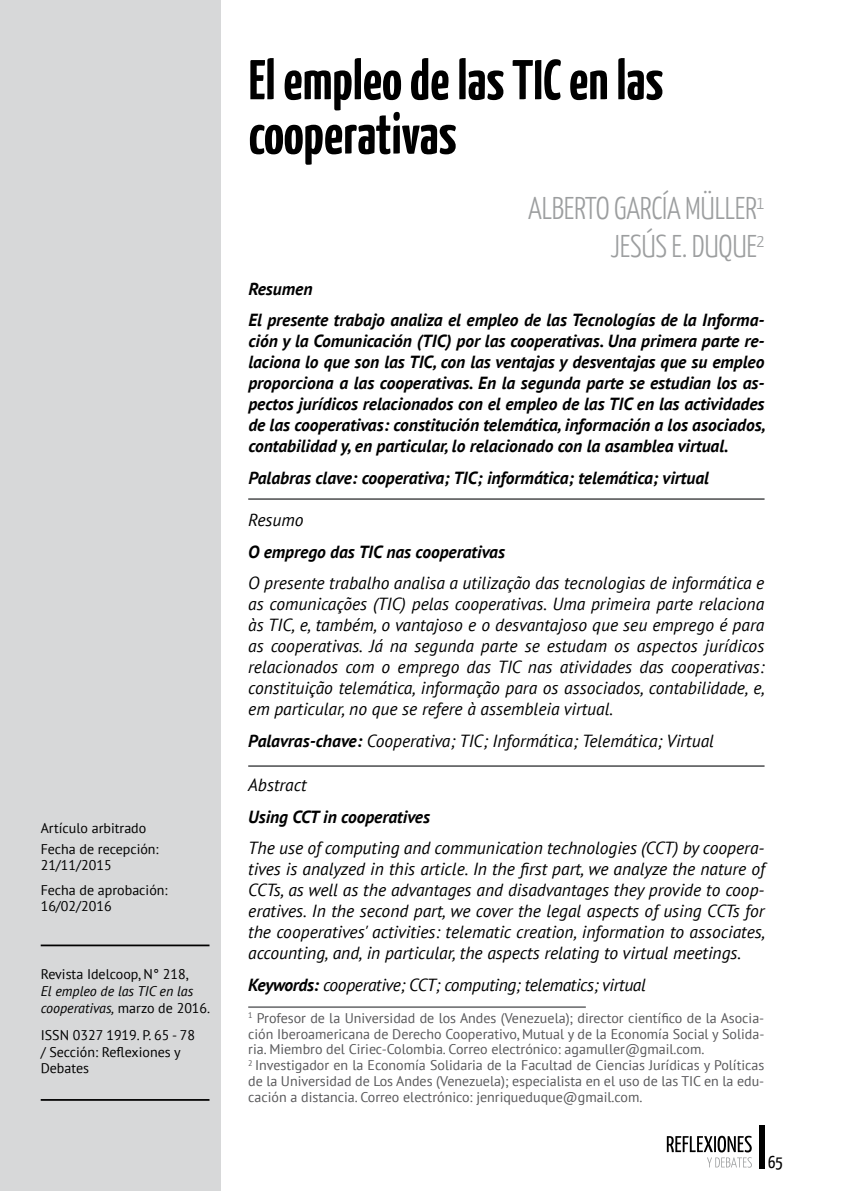
<style>
.page{position:relative;width:844px;height:1191px;background:#fff}
.page>*{position:absolute;margin:0;border:0;box-sizing:border-box;transform-origin:0 0}
.t1{font:700 56px/54.2px "Yanone Kaffeesatz";color:#000}
.t2{font:300 31.5px/37.8px "Yanone Kaffeesatz";letter-spacing:-.01em;color:#9c9e9f;text-align:right}
.t3{font:italic 17.5px/21px "PT Sans";color:#000;text-align:justify}
.t4{font:italic 700 17.5px/21px "PT Sans";color:#000}
.t5{font:italic 17.5px "PT Sans";letter-spacing:-.02em;color:#000}
.t6{font:17.5px "Yanone Kaffeesatz";color:#000}
.t7{font:14px/15.8px "PT Sans";color:#58585a}
.t8{font:14px/16.8px "PT Sans";color:#000}
.t9{font:italic 14px/16.8px "PT Sans";color:#000}
.s1{font-style:normal}
.s2{font-weight:700}
</style>
<div class="page">
<div style="left:758px;top:1125px;width:6px;height:43px;background:#000"></div>
<svg style="left:666px;top:1135px;width:85px;height:32px"></svg>
<div style="left:0;top:0;width:221px;height:1191px;background:#d7d8d9"></div>
<hr style="left:41px;top:944px;width:168px;height:2px;background:#000">
<hr style="left:41px;top:1099px;width:168px;height:1px;background:#000">
<hr style="left:248px;top:1006px;width:337px;height:2px;background:#797a7c">
<hr style="left:248px;top:498px;width:516px;height:2px;background:#646567">
<hr style="left:248px;top:765px;width:516px;height:2px;background:#646567">
<p class="t8" style="left:41px;top:817px;width:119px;line-height:20.7px">Artículo arbitrado<br>Fecha de recepción:</p>
<p class="t8" style="left:41px;top:851px;width:128px;line-height:25.7px">21/11/2015<br>Fecha de aprobación:</p>
<p class="t8" style="left:41px;top:897px;width:72px">16/02/2016</p>
<p class="t8" style="left:41px;top:965px;width:149px">Revista Idelcoop, N° 218,</p>
<p class="t9" style="left:41px;top:982px;width:171px">El empleo de las TIC en las cooperativas, <span class="s1">marzo de 2016.</span></p>
<p class="t8" style="left:41px;top:1026px;width:156px">ISSN 0327 1919. P. 65 - 78 / Sección: Reflexiones y<br>Debates</p>
<h1 class="t1" style="left:249px;top:50px;width:416px">El empleo de las TIC en las cooperativas</h1>
<h2 class="t2" style="left:528px;top:188px;width:238px">ALBERTO GARCÍA MÜLLER<sup>1<br></sup>JESÚS E. DUQUE<sup>2</sup></h2>
<p class="t4" style="left:248px;top:272px;width:517px;line-height:31.5px">Resumen<br>El presente trabajo analiza el empleo de las Tecnologías de la Informa-</p>
<p class="t4" style="left:248px;top:330px;width:518px;text-align:justify">ción y la Comunicación (TIC) por las cooperativas. Una primera parte re&shy;laciona lo que son las TIC, con las ventajas y desventajas que su empleo proporciona a las cooperativas. En la segunda parte se estudian los as&shy;pectos jurídicos relacionados con el empleo de las TIC en las actividades de las cooperativas: constitución telemática, información a los asociados, contabilidad y, en particular, lo relacionado con la asamblea virtual.</p>
<p class="t4" style="left:248px;top:467px;width:462px">Palabras clave: cooperativa; TIC; informática; telemática; virtual</p>
<p class="t3" style="left:248px;top:509px;width:57px">Resumo</p>
<p class="t4" style="left:248px;top:540px;width:258px">O emprego das TIC nas cooperativas</p>
<p class="t3" style="left:248px;top:572px;width:518px">O presente trabalho analisa a utilização das tecnologias de informática e as comunicações (TIC) pelas cooperativas. Uma primeira parte relaciona às TIC, e, também, o vantajoso e o desvantajoso que seu emprego é para as cooperativas. Já na segunda parte se estudam os aspectos jurídicos relacionados com o emprego das TIC nas atividades das cooperativas: constituição telemática, informação para os associados, contabilidade, e, em particular, no que se refere à assembleia virtual.</p>
<p class="t3" style="left:248px;top:729px;width:467px"><span class="s2">Palavras-chave:</span> Cooperativa; TIC; Informática; Telemática; Virtual</p>
<p class="t3" style="left:248px;top:774px;width:60px">Abstract</p>
<p class="t4" style="left:248px;top:806px;width:183px">Using CCT in cooperatives</p>
<p class="t3" style="left:248px;top:837px;width:518px">The use of computing and communication technologies (CCT) by coopera&shy;tives is analyzed in this article. In the first part, we analyze the nature of CCTs, as well as the advantages and disadvantages they provide to coop&shy;eratives. In the second part, we cover the legal aspects of using CCTs for the cooperatives' activities: telematic creation, information to associates, accounting, and, in particular, the aspects relating to virtual meetings.</p>
<p class="t5" style="left:248px;top:973px;width:399px"><span class="s2">Keywords:</span> cooperative; CCT; computing; telematics; virtual</p>
<p class="t7" style="left:248px;top:1009px;width:517px"><sup>1</sup> Profesor de la Universidad de los Andes (Venezuela); director científico de la Asocia&shy;ción Iberoamericana de Derecho Cooperativo, Mutual y de la Economía Social y Solida&shy;ria. Miembro del Ciriec-Colombia. Correo electrónico: agamuller@gmail.com.<br><sup>2</sup> Investigador en la Economía Solidaria de la Facultad de Ciencias Jurídicas y Políticas de la Universidad de Los Andes (Venezuela); especialista en el uso de las TIC en la edu&shy;cación a distancia. Correo electrónico: jenriqueduque@gmail.com.</p>
<p class="t6" style="left:767px;top:1151px;width:16px">65</p>
</div>
